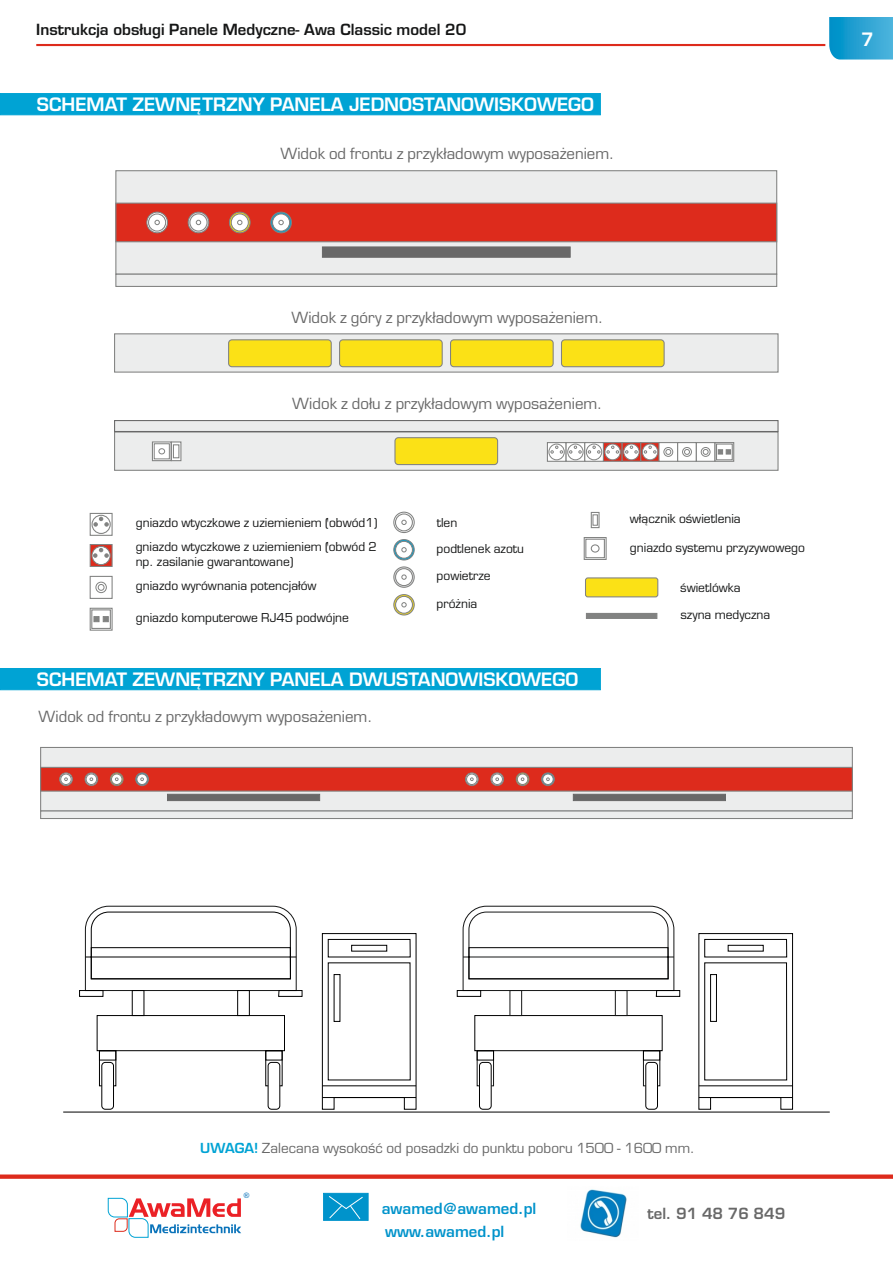
<style>
.page{position:relative;width:893px;height:1263px;background:#fff}
.page>*{position:absolute;margin:0;border:0;box-sizing:border-box;transform-origin:0 0}
.t1{font:700 18px "Euromode";color:#fff}
.t2{font:15px "Euromode";color:#686868}
.t3{font:700 15px "Euromode";color:#151616}
.t4{font:700 15px "Euromode";color:#0093cb}
.t5{font:700 15px "Euromode";color:#686868}
.t6{font:13.5px "Euromode";color:#686868}
.t7{font:12px/26.1px "Euromode";color:#151616}
.t8{font:7.5px "Arial";color:#0a73ba}
.s1{font-weight:700;color:#00a3d4}
</style>
<div class="page">
<div style="left:585px;top:577px;width:73px;height:20px;background:#fbe116;border:1px solid #818281;border-radius:2px"></div>
<svg style="left:89px;top:575px;width:24px;height:24px"></svg>
<div style="left:98px;top:584px;width:6px;height:7px;border:1px solid #818281;border-radius:50%"></div>
<div style="left:95px;top:582px;width:12px;height:11px;border:1px solid #818281;border-radius:50%"></div>
<svg style="left:393px;top:566px;width:22px;height:22px"></svg>
<svg style="left:393px;top:594px;width:22px;height:21px"></svg>
<svg style="left:393px;top:539px;width:22px;height:21px"></svg>
<div style="left:395px;top:568px;width:18px;height:18px;background:#fff;border:1px solid #818281;border-radius:50%"></div>
<svg style="left:395px;top:596px;width:18px;height:18px"></svg>
<svg style="left:395px;top:541px;width:18px;height:18px"></svg>
<svg style="left:401px;top:547px;width:6px;height:5px"></svg>
<svg style="left:401px;top:602px;width:6px;height:5px"></svg>
<svg style="left:401px;top:574px;width:6px;height:6px"></svg>
<svg style="left:393px;top:512px;width:22px;height:21px"></svg>
<svg style="left:395px;top:513px;width:18px;height:18px"></svg>
<svg style="left:401px;top:520px;width:6px;height:5px"></svg>
<div style="left:90px;top:513px;width:23px;height:23px;border:1px solid #818281"></div>
<div style="left:92px;top:515px;width:19px;height:19px;border:1px solid #818281;border-radius:50%"></div>
<svg style="left:93px;top:517px;width:16px;height:10px"></svg>
<svg style="left:89px;top:544px;width:24px;height:23px"></svg>
<div style="left:591px;top:512px;width:9px;height:16px;border:1px solid #818281"></div>
<div style="left:592px;top:514px;width:6px;height:12px;border:1px solid #818281"></div>
<div style="left:91px;top:609px;width:20px;height:20px;border:1px solid #818281"></div>
<div style="left:90px;top:608px;width:23px;height:23px;border:1px solid #818281"></div>
<svg style="left:93px;top:616px;width:16px;height:6px"></svg>
<svg style="left:585px;top:612px;width:73px;height:7px"></svg>
<div style="left:585px;top:539px;width:20px;height:19px;border:1px solid #818281"></div>
<div style="left:584px;top:537px;width:23px;height:23px;border:1px solid #818281"></div>
<div style="left:591px;top:544px;width:9px;height:9px;border:1px solid #818281;border-radius:50%"></div>
<hr style="left:63px;top:1112px;width:767px;height:1px;background:#000">
<div style="left:102px;top:1062px;width:12px;height:47px;border:1px solid #000;border-radius:4px"></div>
<div style="left:268px;top:1062px;width:12px;height:47px;border:1px solid #000;border-radius:4px"></div>
<svg style="left:85px;top:906px;width:212px;height:110px"></svg>
<div style="left:91px;top:947px;width:200px;height:32px;border:1px solid #000"></div>
<div style="left:278px;top:990px;width:24px;height:6px;border:1px solid #000"></div>
<div style="left:79px;top:990px;width:24px;height:6px;border:1px solid #000"></div>
<svg style="left:99px;top:1050px;width:184px;height:36px"></svg>
<div style="left:99px;top:1050px;width:17px;height:10px;border:1px solid #000"></div>
<div style="left:266px;top:1050px;width:16px;height:10px;border:1px solid #000"></div>
<div style="left:479px;top:1062px;width:12px;height:47px;border:1px solid #000;border-radius:4px"></div>
<div style="left:646px;top:1062px;width:12px;height:47px;border:1px solid #000;border-radius:4px"></div>
<svg style="left:477px;top:1050px;width:183px;height:36px"></svg>
<div style="left:477px;top:1050px;width:17px;height:10px;border:1px solid #000"></div>
<div style="left:643px;top:1050px;width:17px;height:10px;border:1px solid #000"></div>
<svg style="left:322px;top:933px;width:94px;height:177px"></svg>
<hr style="left:322px;top:1085px;width:94px;height:1px;background:#000">
<hr style="left:322px;top:1097px;width:94px;height:1px;background:#000">
<div style="left:328px;top:939px;width:82px;height:18px;border:1px solid #000"></div>
<div style="left:351px;top:945px;width:36px;height:6px;border:1px solid #000"></div>
<svg style="left:698px;top:933px;width:95px;height:177px"></svg>
<div style="left:704px;top:963px;width:83px;height:117px;border:1px solid #000"></div>
<hr style="left:699px;top:1085px;width:93px;height:1px;background:#000">
<hr style="left:699px;top:1097px;width:93px;height:1px;background:#000">
<div style="left:710px;top:974px;width:7px;height:48px;border:1px solid #000"></div>
<div style="left:704px;top:939px;width:83px;height:18px;border:1px solid #000"></div>
<div style="left:728px;top:945px;width:35px;height:6px;border:1px solid #000"></div>
<svg style="left:463px;top:906px;width:211px;height:110px"></svg>
<div style="left:469px;top:947px;width:199px;height:32px;border:1px solid #000"></div>
<div style="left:656px;top:990px;width:24px;height:6px;border:1px solid #000"></div>
<div style="left:457px;top:990px;width:24px;height:6px;border:1px solid #000"></div>
<div style="left:40px;top:747px;width:813px;height:63px;background:#eceded"></div>
<svg style="left:40px;top:810px;width:813px;height:9px;background:#cfd0d0"></svg>
<svg style="left:40px;top:766px;width:813px;height:35px;background:#cf645b"></svg>
<hr style="left:36px;top:44px;width:789px;height:2px;background:#dd2b1c">
<svg style="left:829px;top:17px;width:64px;height:43px;background:#2ca4d3"></svg>
<svg style="left:114px;top:333px;width:665px;height:40px;background:#e0e1e1"></svg>
<div style="left:228px;top:339px;width:104px;height:28px;background:#fbe116;border:1px solid #818281;border-radius:3px"></div>
<div style="left:339px;top:339px;width:104px;height:28px;background:#fbe116;border:1px solid #818281;border-radius:3px"></div>
<div style="left:450px;top:339px;width:104px;height:28px;background:#fbe116;border:1px solid #818281;border-radius:3px"></div>
<div style="left:561px;top:339px;width:104px;height:28px;background:#fbe116;border:1px solid #818281;border-radius:3px"></div>
<div style="left:115px;top:170px;width:663px;height:103px;background:#eceded"></div>
<svg style="left:115px;top:273px;width:663px;height:14px;background:#d9dada"></svg>
<svg style="left:115px;top:202px;width:663px;height:56px;background:#d26359"></svg>
<svg style="left:114px;top:420px;width:665px;height:51px;background:#dddcdc"></svg>
<div style="left:394px;top:437px;width:104px;height:28px;background:#fbe116;border:1px solid #818281;border-radius:3px"></div>
<svg style="left:0;top:93px;width:601px;height:23px;background:#08a6d5"></svg>
<svg style="left:0;top:668px;width:601px;height:23px;background:#08a6d5"></svg>
<svg style="left:0;top:1174px;width:893px;height:5px;background:#e1473a"></svg>
<svg style="left:107px;top:1197px;width:134px;height:41px"></svg>
<svg style="left:323px;top:1192px;width:46px;height:29px"></svg>
<img style="left:580px;top:1189px;width:47px;height:49px">
<p class="t3" style="left:36px;top:23px;width:431px">Instrukcja obsługi Panele Medyczne- Awa Classic model 20</p>
<h1 class="t1" style="left:37px;top:98px;width:559px">SCHEMAT ZEWNĘTRZNY PANELA JEDNOSTANOWISKOWEGO</h1>
<p class="t2" style="left:280px;top:148px;width:336px">Widok od frontu z przykładowym wyposażeniem.</p>
<h1 class="t1" style="left:861px;top:33px;width:14px">7</h1>
<p class="t2" style="left:291px;top:312px;width:313px">Widok z góry z przykładowym wyposażeniem.</p>
<p class="t2" style="left:292px;top:397px;width:312px">Widok z dołu z przykładowym wyposażeniem.</p>
<p class="t7" style="left:136px;top:512px;width:243px;line-height:24px">gniazdo wtyczkowe z uziemieniem (obwód1) gniazdo wtyczkowe z uziemieniem (obwód 2</p>
<p class="t7" style="left:136px;top:550px;width:182px;line-height:24.6px">np. zasilanie gwarantowane) gniazdo wyrównania potencjałów</p>
<p class="t7" style="left:136px;top:606px;width:215px">gniazdo komputerowe RJ45 podwójne</p>
<p class="t7" style="left:437px;top:511px;width:89px">tlen<br>podtlenek azotu</p>
<p class="t7" style="left:437px;top:564px;width:55px">powietrze</p>
<p class="t7" style="left:437px;top:592px;width:42px">próżnia</p>
<h1 class="t1" style="left:37px;top:672px;width:543px">SCHEMAT ZEWNĘTRZNY PANELA DWUSTANOWISKOWEGO</h1>
<p class="t2" style="left:39px;top:711px;width:336px">Widok od frontu z przykładowym wyposażeniem.</p>
<p class="t7" style="left:630px;top:507px;width:112px">włącznik oświetlenia</p>
<p class="t7" style="left:630px;top:535px;width:177px">gniazdo systemu przyzywowego</p>
<p class="t7" style="left:680px;top:576px;width:62px">świetlówka</p>
<p class="t7" style="left:680px;top:603px;width:91px">szyna medyczna</p>
<p class="t6" style="left:200px;top:1142px;width:496px"><span class="s1">UWAGA!</span> Zalecana wysokość od posadzki do punktu poboru 1500 - 1600 mm.</p>
<p class="t8" style="left:244px;top:1192px;width:7px">®</p>
<p class="t4" style="left:382px;top:1202px;width:156px">awamed@awamed.pl</p>
<p class="t4" style="left:385px;top:1225px;width:121px">www.awamed.pl</p>
<p class="t5" style="left:648px;top:1208px;width:139px">tel. 91 48 76 849</p>
</div>
